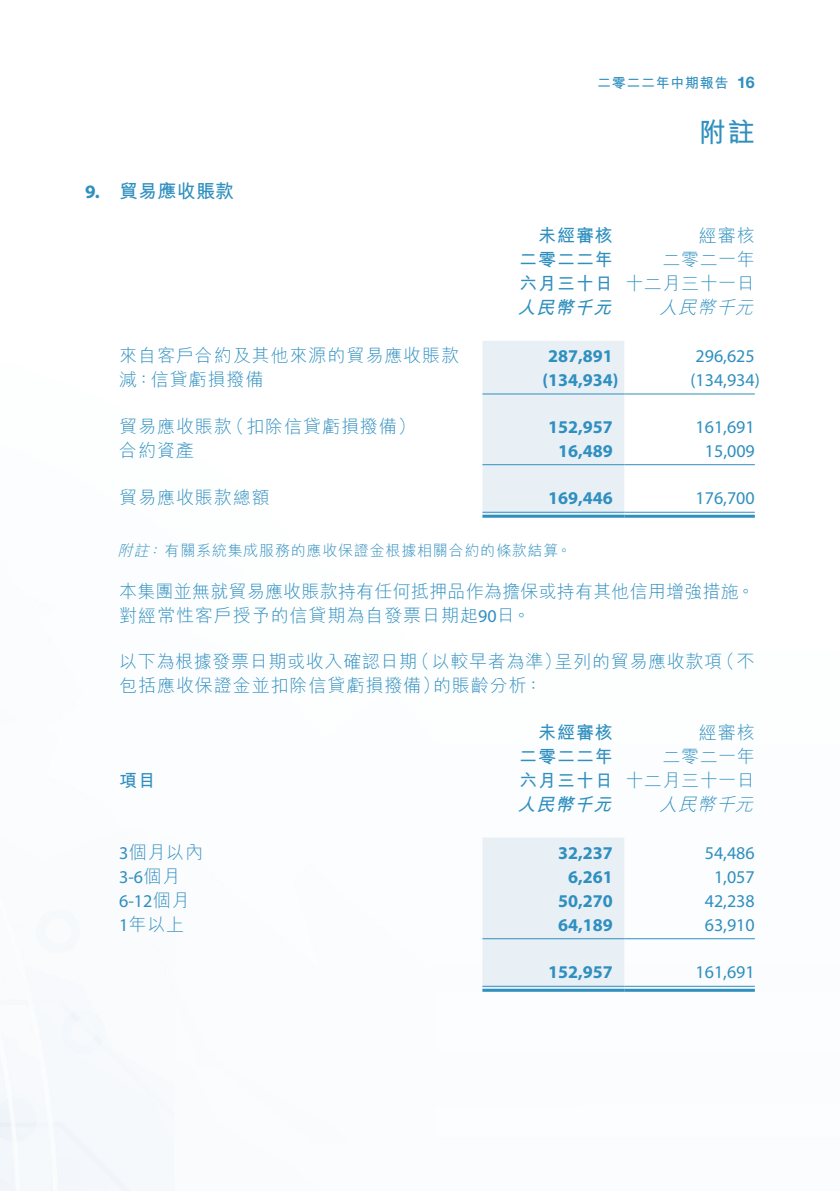
<style>
.page{position:relative;width:840px;height:1191px;background:#fff}
.page>*{position:absolute;margin:0;border:0;box-sizing:border-box;transform-origin:0 0}
.t1{font:700 27px "M Hei HK";color:#2f8fbf}
.t2{font:700 19px "M Hei HK";letter-spacing:.01em;color:#2f8fbf}
.t3{font:700 19px "Myriad Pro";color:#2f8fbf}
.t4{font:300 18px "M Hei HK";letter-spacing:.05em;color:#2f8fbf}
.t5{font:18px "Myriad Pro";color:#2f8fbf}
.t6{font:700 18px "Myriad Pro";color:#2f8fbf}
.t7{font:300 18px/24px "M Hei HK";letter-spacing:.01em;color:#2f8fbf}
.t8{font:700 18px/24px "M Hei HK";letter-spacing:.05em;color:#2f8fbf;text-align:justify}
.t9{font:300 18px/24px "M Hei HK";letter-spacing:.03em;color:#2f8fbf;text-align:right}
.t10{font:italic 300 18px "M Hei HK";color:#2f8fbf}
.t11{font:italic 700 18px "M Hei HK";color:#2f8fbf}
.t12{font:700 16px "Helvetica Neue LT Std";color:#2f8fbf}
.t13{font:300 15px "M Hei HK";letter-spacing:.05em;color:#2f8fbf}
.t14{font:italic 300 15px "M Hei HK";color:#2f8fbf}
.t15{font:700 14px "M Hei HK";letter-spacing:.05em;color:#2f8fbf}
.s1{font-style:italic}
.s2{font-family:"Myriad Pro";font-weight:400}
.s3{font-family:"M Hei HK";font-weight:300}
</style>
<div class="page">
<img style="left:0;top:393px;width:755px;height:798px">
<div style="left:482px;top:341px;width:142px;height:174px;background:#e8f0f6"></div>
<hr style="left:482px;top:393px;width:142px;height:1px;background:#2f8fbf">
<hr style="left:624px;top:393px;width:130px;height:1px;background:#2f8fbf">
<hr style="left:482px;top:464px;width:142px;height:1px;background:#2f8fbf">
<hr style="left:624px;top:464px;width:130px;height:1px;background:#2f8fbf">
<hr style="left:482px;top:512px;width:142px;height:1px;background:#2f8fbf">
<hr style="left:482px;top:515px;width:142px;height:3px;background:#2f8fbf">
<hr style="left:624px;top:512px;width:130px;height:1px;background:#2f8fbf">
<hr style="left:624px;top:515px;width:130px;height:3px;background:#2f8fbf">
<div style="left:482px;top:837px;width:142px;height:151px;background:#e8f0f6"></div>
<hr style="left:482px;top:938px;width:142px;height:1px;background:#2f8fbf">
<hr style="left:624px;top:938px;width:130px;height:1px;background:#2f8fbf">
<hr style="left:482px;top:985px;width:142px;height:1px;background:#2f8fbf">
<hr style="left:482px;top:988px;width:142px;height:3px;background:#2f8fbf">
<hr style="left:624px;top:985px;width:130px;height:1px;background:#2f8fbf">
<hr style="left:624px;top:988px;width:130px;height:3px;background:#2f8fbf">
<p class="t3" style="left:85px;top:180px;width:16px">9.</p>
<p class="t15" style="left:596px;top:72px;width:133px">二零二二年中期報告</p>
<p class="t12" style="left:736px;top:72px;width:19px">16</p>
<h1 class="t1" style="left:698px;top:112px;width:58px">附註</h1>
<p class="t2" style="left:119px;top:178px;width:116px">貿易應收賬款</p>
<p class="t8" style="left:519px;top:222px;width:95px;text-indent:19px">未經審核二零二二年六月三十日</p>
<p class="t11" style="left:517px;top:295px;width:101px">人民幣千元</p>
<p class="t4" style="left:698px;top:227px;width:57px">經審核</p>
<p class="t9" style="left:625px;top:247px;width:131px">二零二一年<br>十二月三十一日</p>
<p class="t10" style="left:658px;top:299px;width:100px">人民幣千元</p>
<p class="t4" style="left:119px;top:347px;width:341px">來自客戶合約及其他來源的貿易應收賬款</p>
<p class="t6" style="left:548px;top:345px;width:66px">287,891</p>
<p class="t5" style="left:695px;top:345px;width:61px">296,625</p>
<p class="t4" style="left:119px;top:371px;width:146px">減：信貸虧損撥備</p>
<p class="t6" style="left:542px;top:369px;width:77px">)134,934(</p>
<p class="t5" style="left:690px;top:369px;width:71px">)134,934(</p>
<p class="t4" style="left:226px;top:417px;width:191px">（扣除信貸虧損撥備(</p>
<p class="t4" style="left:119px;top:417px;width:114px">貿易應收賬款</p>
<p class="t6" style="left:548px;top:415px;width:66px">152,957</p>
<p class="t5" style="left:695px;top:416px;width:61px">161,691</p>
<p class="t4" style="left:119px;top:441px;width:76px">合約資產</p>
<p class="t6" style="left:558px;top:439px;width:56px">16,489</p>
<p class="t5" style="left:704px;top:440px;width:51px">15,009</p>
<p class="t4" style="left:119px;top:488px;width:152px">貿易應收賬款總額</p>
<p class="t13" style="left:146px;top:542px;width:426px"><span class="s1">：</span>有關系統集成服務的應收保證金根據相關合約的條款結算。</p>
<p class="t6" style="left:548px;top:486px;width:66px">169,446</p>
<p class="t5" style="left:695px;top:487px;width:61px">176,700</p>
<p class="t14" style="left:118px;top:542px;width:36px">附註</p>
<p class="t7" style="left:119px;top:579px;width:636px">本集團並無就貿易應收賬款持有任何抵押品作為擔保或持有其他信用增強措施。對經常性客戶授予的信貸期為自發票日期起<span class="s2">90</span>日。</p>
<p class="t4" style="left:716px;top:652px;width:39px">（不</p>
<p class="t4" style="left:411px;top:652px;width:151px">（以較早者為準）</p>
<p class="t4" style="left:119px;top:652px;width:299px">以下為根據發票日期或收入確認日期</p>
<p class="t4" style="left:554px;top:652px;width:169px">呈列的貿易應收款項</p>
<p class="t4" style="left:119px;top:676px;width:322px">包括應收保證金並扣除信貸虧損撥備）</p>
<p class="t4" style="left:433px;top:676px;width:111px">的賬齡分析：</p>
<p class="t8" style="left:538px;top:719px;width:76px">未經審核</p>
<p class="t4" style="left:698px;top:723px;width:57px">經審核</p>
<p class="t8" style="left:119px;top:767px;width:38px">項目</p>
<p class="t8" style="left:519px;top:743px;width:95px">二零二二年六月三十日</p>
<p class="t9" style="left:625px;top:744px;width:131px">二零二一年<br>十二月三十一日</p>
<p class="t10" style="left:658px;top:795px;width:100px">人民幣千元</p>
<p class="t11" style="left:517px;top:791px;width:101px">人民幣千元</p>
<p class="t4" style="left:119px;top:843px;width:86px"><span class="s2">3</span>個月以內</p>
<p class="t6" style="left:558px;top:841px;width:56px">32,237</p>
<p class="t5" style="left:704px;top:842px;width:51px">54,486</p>
<p class="t5" style="left:119px;top:866px;width:62px">3-6<span class="s3">個月</span></p>
<p class="t6" style="left:568px;top:865px;width:46px">6,261</p>
<p class="t5" style="left:713px;top:866px;width:42px">1,057</p>
<p class="t5" style="left:119px;top:890px;width:72px">6-12<span class="s3">個月</span></p>
<p class="t6" style="left:558px;top:889px;width:56px">50,270</p>
<p class="t5" style="left:704px;top:890px;width:51px">42,238</p>
<p class="t4" style="left:119px;top:915px;width:67px"><span class="s2">1</span>年以上</p>
<p class="t6" style="left:558px;top:913px;width:56px">64,189</p>
<p class="t5" style="left:704px;top:914px;width:51px">63,910</p>
<p class="t6" style="left:548px;top:960px;width:66px">152,957</p>
<p class="t5" style="left:695px;top:960px;width:61px">161,691</p>
</div>
